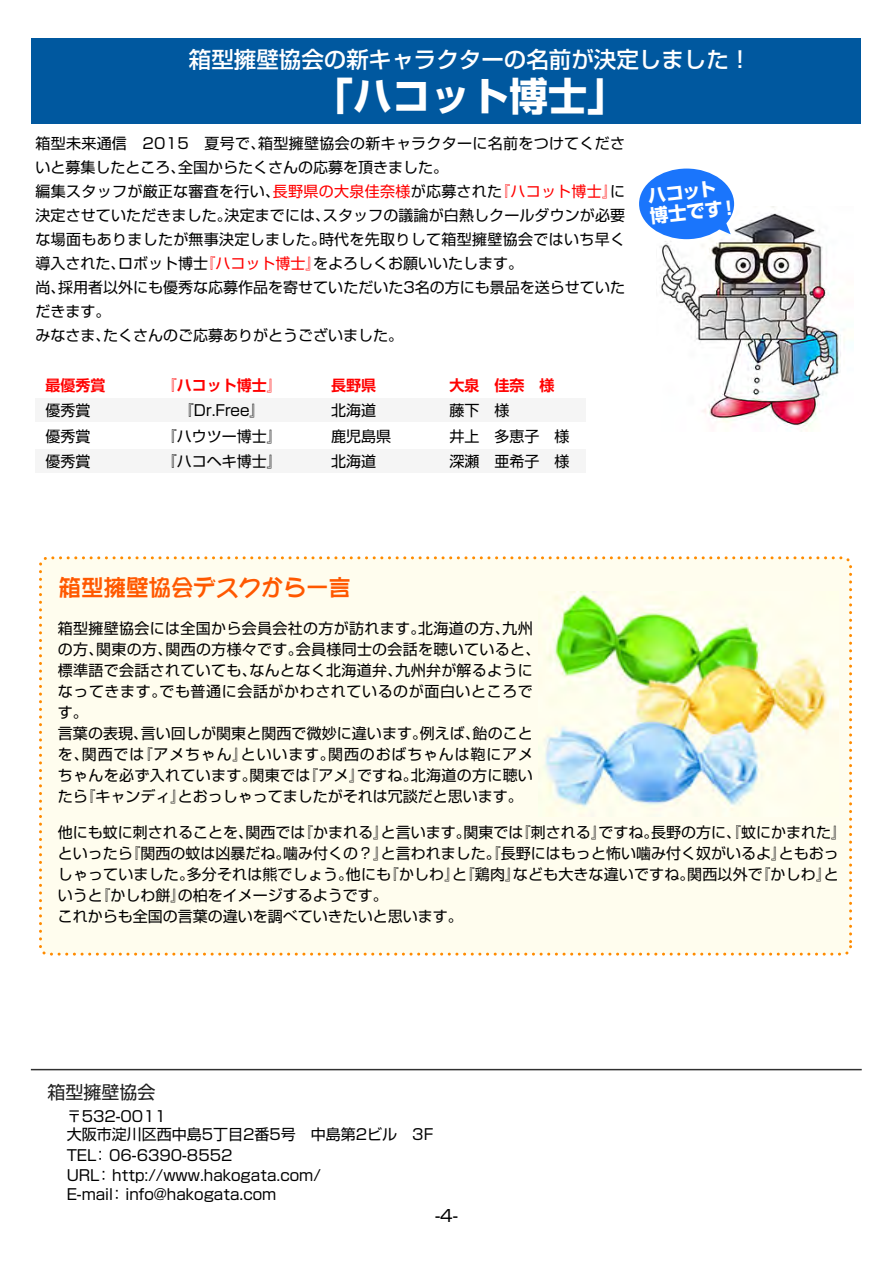
<style>
.page{position:relative;width:893px;height:1263px;background:#fff}
.page>*{position:absolute;margin:0;border:0;box-sizing:border-box;transform-origin:0 0}
.t1{font:700 39px "Shin Go Pro";color:#fff}
.t2{font:500 22.5px "Shin Go Pro";color:#fff}
.t3{font:22.5px "FA Pop B";color:#ff5800}
.t4{font:700 18.45px/20.7px "Shin Go Pro";color:#fff}
.t5{font:18px "Shin Go Pro";color:#1f1f1f}
.t6{font:16.5px "Shin Go Pro";color:#000}
.t7{font:15px/24px "Shin Go Pro";color:#000}
.t8{font:15px/21px "Shin Go Pro";letter-spacing:.02em;color:#000}
.t9{font:700 15px "Shin Go Pro De";color:#f00}
.s1{color:#f00}
</style>
<div class="page">
<div style="left:35px;top:399px;width:550px;height:23px;background:#f5f5f5"></div>
<div style="left:35px;top:450px;width:550px;height:22px;background:#f5f5f5"></div>
<img style="left:660px;top:206px;width:185px;height:225px">
<div style="left:32px;top:38px;width:829px;height:85px;background:#00589f"></div>
<div style="left:637px;top:167px;width:99px;height:74px;background:#1a75fc;border-radius:50%"></div>
<div style="left:636px;top:166px;width:101px;height:76px;border:3px solid #fff;border-radius:50%"></div>
<div style="left:40px;top:558px;width:810px;height:396px;background:#fffdee;border-radius:8px"></div>
<div style="left:39px;top:556px;width:813px;height:400px;border:3px dashed #ff8b00;border-radius:8px"></div>
<hr style="left:31px;top:1069px;width:831px;height:1px;background:#303030">
<svg style="left:717px;top:223px;width:14px;height:11px"></svg>
<img style="left:544px;top:591px;width:294px;height:216px">
<h2 class="t2" style="left:189px;top:41px;width:564px">箱型擁壁協会の新キャラクターの名前が決定しました！</h2>
<h1 class="t1" style="left:314px;top:66px;width:313px">「ハコット博士」</h1>
<p class="t7" style="left:35px;top:130px;width:591px">箱型未来通信　2015　夏号で、箱型擁壁協会の新キャラクターに名前をつけてくださいと募集したところ、全国からたくさんの応募を頂きました。<br>編集スタッフが厳正な審査を行い、<span class="s1">長野県の大泉佳奈様</span>が応募された<span class="s1">『ハコット博士』</span>に決定させていただきました。決定までには、スタッフの議論が白熱しクールダウンが必要な場面もありましたが無事決定しました。時代を先取りして箱型擁壁協会ではいち早く導入された、ロボット博士<span class="s1">『ハコット博士』</span>をよろしくお願いいたします。<br>尚、採用者以外にも優秀な応募作品を寄せていただいた3名の方にも景品を送らせていただきます。<br>みなさま、たくさんのご応募ありがとうございました。</p>
<p class="t9" style="left:45px;top:373px;width:61px">最優秀賞</p>
<p class="t7" style="left:45px;top:396px;width:46px;line-height:25.5px;text-align:justify">優秀賞優秀賞優秀賞</p>
<p class="t4" style="left:646px;top:183px;width:90px;rotate:-6deg">ハコット博士です！</p>
<p class="t9" style="left:162px;top:373px;width:121px">『ハコット博士』</p>
<p class="t7" style="left:162px;top:396px;width:121px;line-height:25.5px;text-align:center">『Dr.Free』<br>『ハウツー博士』『ハコヘキ博士』</p>
<p class="t9" style="left:449px;top:373px;width:106px">大泉　佳奈　様</p>
<p class="t7" style="left:449px;top:396px;width:121px;line-height:25.5px">藤下　様<br>井上　多恵子　様深瀬　亜希子　様</p>
<p class="t9" style="left:331px;top:373px;width:46px">長野県</p>
<p class="t7" style="left:331px;top:396px;width:61px;line-height:25.5px">北海道鹿児島県北海道</p>
<h2 class="t3" style="left:58px;top:576px;width:294px">箱型擁壁協会デスクから一言</h2>
<p class="t8" style="left:58px;top:616px;width:484px">箱型擁壁協会には全国から会員会社の方が訪れます。北海道の方、九州の方、関東の方、関西の方様々です。会員様同士の会話を聴いていると、標準語で会話されていても、なんとなく北海道弁、九州弁が解るようになってきます。でも普通に会話がかわされているのが面白いところです。<br>言葉の表現、言い回しが関東と関西で微妙に違います。例えば、飴のことを、関西では『アメちゃん』といいます。関西のおばちゃんは鞄にアメちゃんを必ず入れています。関東では『アメ』ですね。北海道の方に聴いたら『キャンディ』とおっしゃってましたがそれは冗談だと思います。</p>
<p class="t7" style="left:58px;top:820px;width:790px;line-height:21px">他にも蚊に刺されることを、関西では『かまれる』と言います。関東では『刺される』ですね。長野の方に、『蚊にかまれた』といったら『関西の蚊は凶暴だね。噛み付くの？』と言われました。『長野にはもっと怖い噛み付く奴がいるよ』ともおっしゃっていました。多分それは熊でしょう。他にも『かしわ』と『鶏肉』なども大きな違いですね。関西以外で『かしわ』というと『かしわ餅』の柏をイメージするようです。<br>これからも全国の言葉の違いを調べていきたいと思います。</p>
<p class="t5" style="left:48px;top:1077px;width:110px">箱型擁壁協会</p>
<p class="t7" style="left:67px;top:1105px;width:368px;line-height:18px">〒532-0011　<br>大阪市淀川区西中島5丁目2番5号　中島第2ビル　3F</p>
<p class="t7" style="left:67px;top:1144px;width:256px;line-height:19.5px">TEL： 06-6390-8552<br>URL： http://www.hakogata.com/<br>E-mail： info@hakogata.com</p>
<p class="t6" style="left:435px;top:1202px;width:24px">-4-</p>
</div>
